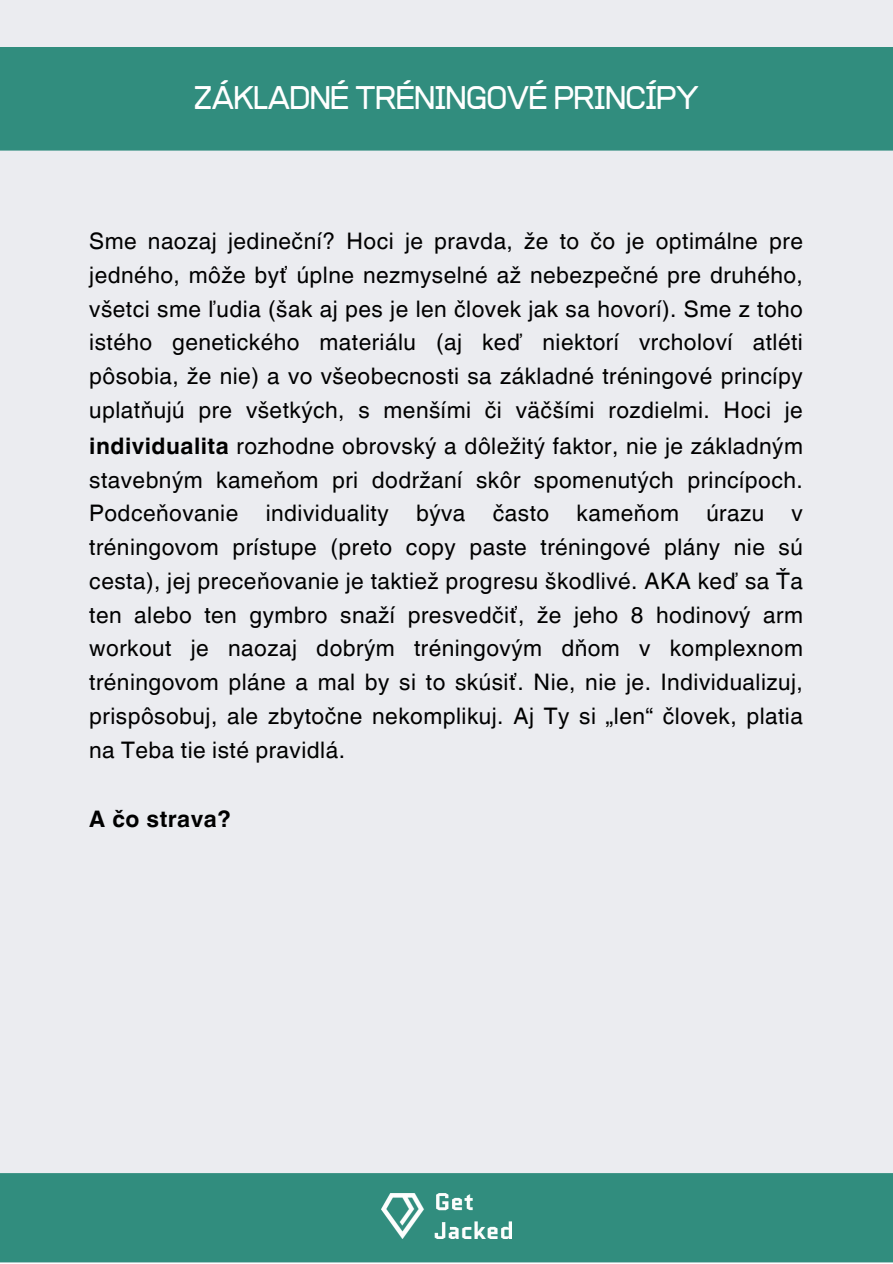
<style>
.page{position:relative;width:893px;height:1264px;background:#fff}
.page>*{position:absolute;margin:0;border:0;box-sizing:border-box;transform-origin:0 0}
.t1{font:500 27px "ADA Hybrid";color:#fff}
.t2{font:22.8px/33.8px "Helvetica World";letter-spacing:.02em;color:#000;text-align:justify}
.t3{font:700 22.8px "Helvetica World";letter-spacing:.02em;color:#000}
.s1{font-weight:700}
</style>
<div class="page">
<div style="left:0;top:0;width:892px;height:1262px;background:#ebecf0"></div>
<div style="left:0;top:47px;width:892px;height:104px;background:#318d7e"></div>
<div style="left:0;top:1173px;width:892px;height:89px;background:#318d7e"></div>
<img style="left:381px;top:1193px;width:130px;height:45px">
<p class="t1" style="left:194px;top:86px;width:506px">ZÁKLADNÉ TRÉNINGOVÉ PRINCÍPY</p>
<p class="t2" style="left:89px;top:224px;width:715px">Sme naozaj jedineční? Hoci je pravda, že to čo je optimálne pre jedného, môže byť úplne nezmyselné až nebezpečné pre druhého, všetci sme ľudia (šak aj pes je len človek jak sa hovorí). Sme z toho istého genetického materiálu (aj keď niektorí vrcholoví atléti pôsobia, že nie) a vo všeobecnosti sa základné tréningové princípy uplatňujú pre všetkých, s menšími či väčšími rozdielmi. Hoci je</p>
<p class="t2" style="left:89px;top:429px;width:715px"><span class="s1">individualita</span> rozhodne obrovský a dôležitý faktor, nie je základným stavebným kameňom pri dodržaní skôr spomenutých princípoch.<br>Podceňovanie individuality býva často kameňom úrazu v tréningovom prístupe (preto copy paste tréningové plány nie sú cesta), jej preceňovanie je taktiež progresu škodlivé. AKA keď sa Ťa ten alebo ten gymbro snaží presvedčiť, že jeho 8 hodinový arm workout je naozaj dobrým tréningovým dňom v komplexnom tréningovom pláne a mal by si to skúsiť. Nie, nie je. Individualizuj, prispôsobuj, ale zbytočne nekomplikuj. Aj Ty si „len“ človek, platia na Teba tie isté pravidlá.</p>
<p class="t3" style="left:89px;top:800px;width:143px">A čo strava?</p>
</div>
